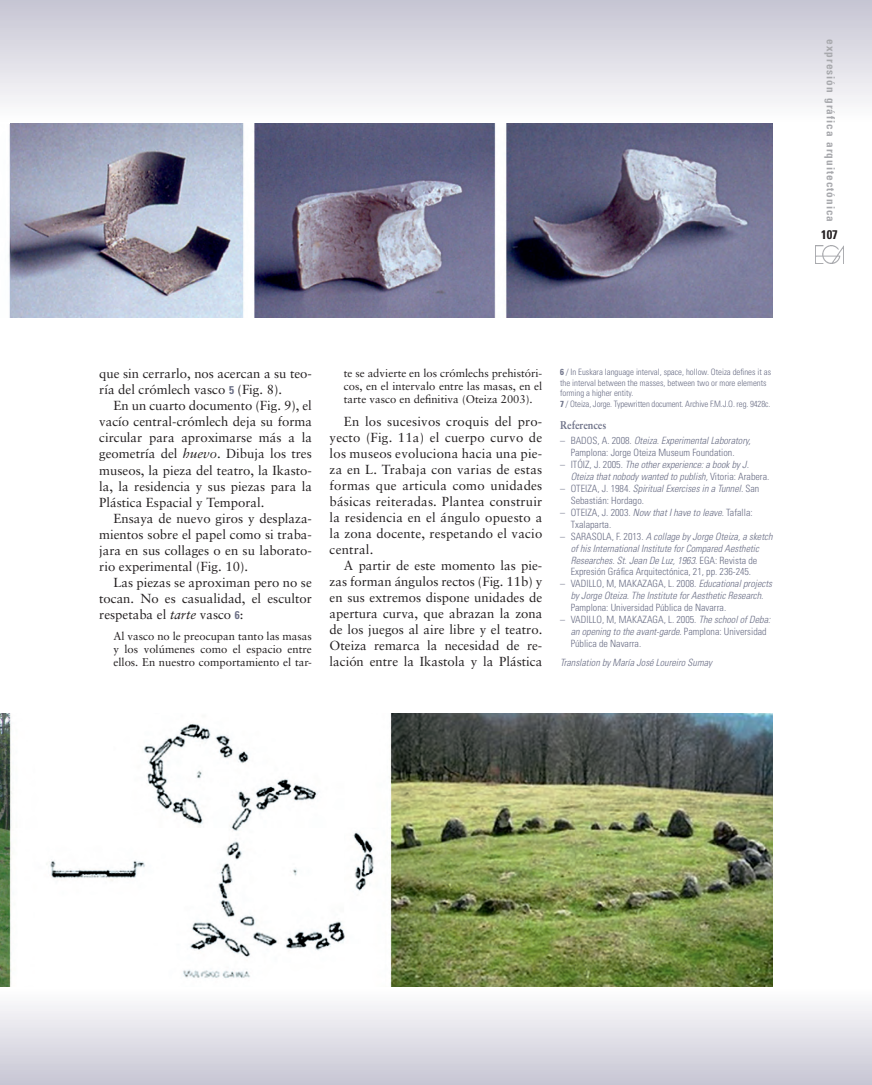
<style>
.page{position:relative;width:872px;height:1085px;background:#fff}
.page>*{position:absolute;margin:0;border:0;box-sizing:border-box;transform-origin:0 0}
.t1{font:13.12px/16px "Sabon";color:#231f20;text-align:justify}
.t2{font:700 condensed 12.5px "Univers";color:#231f20}
.t3{font:11.25px/13.1px "Sabon";color:#231f20;text-align:justify}
.t4{font:700 condensed 11.25px "Univers";letter-spacing:.09em;color:#a8a9ad}
.t5{font:700 11.25px "Sabon";letter-spacing:-.005em;color:#6b6f86;scale:.9 1}
.t6{font:italic 300 condensed 10px/11.9px "Univers";color:#6b6f86}
.t7{font:300 condensed 10px/11.9px "Univers";color:#6b6f86}
.t8{font:300 condensed 8.75px/10.6px "Univers";color:#6b6f86}
.s1{font-family:"Univers";font-weight:700;font-stretch:condensed;font-size:11.25px;color:#6b6f86}
.s2{font-style:italic}
.s3{font-weight:700}
.s4{font-style:normal}
</style>
<div class="page">
<div style="left:0;top:986px;width:872px;height:98px;background:linear-gradient(to bottom,#fff,#c8c6d4)"></div>
<div style="left:0;top:0;width:872px;height:123px;background:linear-gradient(to bottom,#c5c4d3,#fefefe)"></div>
<img style="left:8px;top:124px;width:764px;height:193px">
<img style="left:0;top:713px;width:772px;height:272px">
<img style="left:815px;top:246px;width:28px;height:17px">
<p class="t4" style="left:837px;top:39px;width:184px;rotate:90deg">expresión gráfica arquitectónica</p>
<p class="t2" style="left:821px;top:226px;width:18px">107</p>
<p class="t1" style="left:99px;top:365px;width:214px">que sin cerrarlo, nos acercan a su teo&shy;ría del crómlech vasco <span class="s1">5</span> (Fig. 8).</p>
<p class="t1" style="left:99px;top:397px;width:214px;text-indent:14px">En un cuarto documento (Fig. 9), el vacío central-crómlech deja su forma circular para aproximarse más a la geometría del <span class="s2">huevo</span>. Dibuja los tres museos, la pieza del teatro, la Ikasto&shy;la, la residencia y sus piezas para la Plástica Espacial y Temporal.</p>
<p class="t1" style="left:99px;top:510px;width:214px;text-indent:14px">Ensaya de nuevo giros y desplaza&shy;mientos sobre el papel como si traba&shy;jara en sus collages o en su laborato&shy;rio experimental (Fig. 10).</p>
<p class="t1" style="left:99px;top:574px;width:214px;text-indent:14px">Las piezas se aproximan pero no se tocan. No es casualidad, el escultor respetaba el <span class="s2">tarte</span> vasco <span class="s1">6</span>:</p>
<p class="t3" style="left:113px;top:629px;width:200px">Al vasco no le preocupan tanto las masas y los volúmenes como el espacio entre ellos. En nuestro comportamiento el tar-</p>
<p class="t3" style="left:344px;top:366px;width:200px">te se advierte en los crómlechs prehistóri&shy;cos, en el intervalo entre las masas, en el tarte vasco en definitiva (Oteiza 2003).</p>
<p class="t1" style="left:330px;top:413px;width:214px;text-indent:14px">En los sucesivos croquis del pro&shy;yecto (Fig. 11a) el cuerpo curvo de los museos evoluciona hacia una pie&shy;za en L. Trabaja con varias de estas formas que articula como unidades básicas reiteradas. Plantea construir la residencia en el ángulo opuesto a la zona docente, respetando el vacio central.</p>
<p class="t1" style="left:330px;top:557px;width:214px;text-indent:14px">A partir de este momento las pie&shy;zas forman ángulos rectos (Fig. 11b) y en sus extremos dispone unidades de apertura curva, que abrazan la zona de los juegos al aire libre y el teatro.<br>Oteiza remarca la necesidad de re&shy;lación entre la Ikastola y la Plástica</p>
<p class="t8" style="left:560px;top:366px;width:213px"><span class="s3">6</span> / In Euskara language interval, space, hollow. Oteiza defines it as the interval between the masses, between two or more elements forming a higher entity.<br><span class="s3">7</span> / Oteiza, Jorge. Typewritten document. Archive F.M.J.O. reg. 9428c.</p>
<p class="t5" style="left:560px;top:418px;width:53px">References</p>
<p class="t7" style="left:560px;top:435px;width:192px;text-align:center">– BADOS, A. 2008. <span class="s2">Oteiza. Experimental Laboratory,<br></span>Pamplona: Jorge Oteiza Museum Foundation.</p>
<p class="t6" style="left:570px;top:458px;width:200px;text-indent:-11px"><span class="s4">– ITÓIZ, J. 2005.</span> The other experience: a book by J.<br>Oteiza that nobody wanted to publish, <span class="s4">Vitoria: Arabera.</span></p>
<p class="t7" style="left:570px;top:482px;width:190px;text-indent:-11px">– OTEIZA, J. 1984. <span class="s2">Spiritual Exercises in a Tunnel.</span> San<br>Sebastián: Hordago.</p>
<p class="t7" style="left:570px;top:506px;width:183px;text-indent:-11px">– OTEIZA, J. 2003. <span class="s2">Now that I have to leave</span>. Tafalla:<br>Txalaparta.</p>
<p class="t6" style="left:570px;top:530px;width:203px;text-indent:-11px"><span class="s4">– SARASOLA, F. 2013.</span> A collage by Jorge Oteiza, a sketch of his International Institute for Compared Aesthetic Researches. St. Jean De Luz, 1963<span class="s4">. EGA: Revista de Expresión Gráfica Arquitectónica, 21, pp. 236-245.</span></p>
<p class="t6" style="left:560px;top:578px;width:213px;text-align:center"><span class="s4">– VADILLO, M, MAKAZAGA, L. 2008.</span> Educational projects by Jorge Oteiza. The Institute for Aesthetic Research.</p>
<p class="t7" style="left:570px;top:601px;width:157px">Pamplona: Universidad Pública de Navarra.</p>
<p class="t7" style="left:570px;top:613px;width:201px;text-indent:-11px">– VADILLO, M, MAKAZAGA, L. 2005. <span class="s2">The school of Deba: an opening to the avant-garde</span>. Pamplona: Universidad<br>Pública de Navarra.</p>
<p class="t6" style="left:560px;top:656px;width:153px">Translation by María José Loureiro Sumay</p>
</div>
